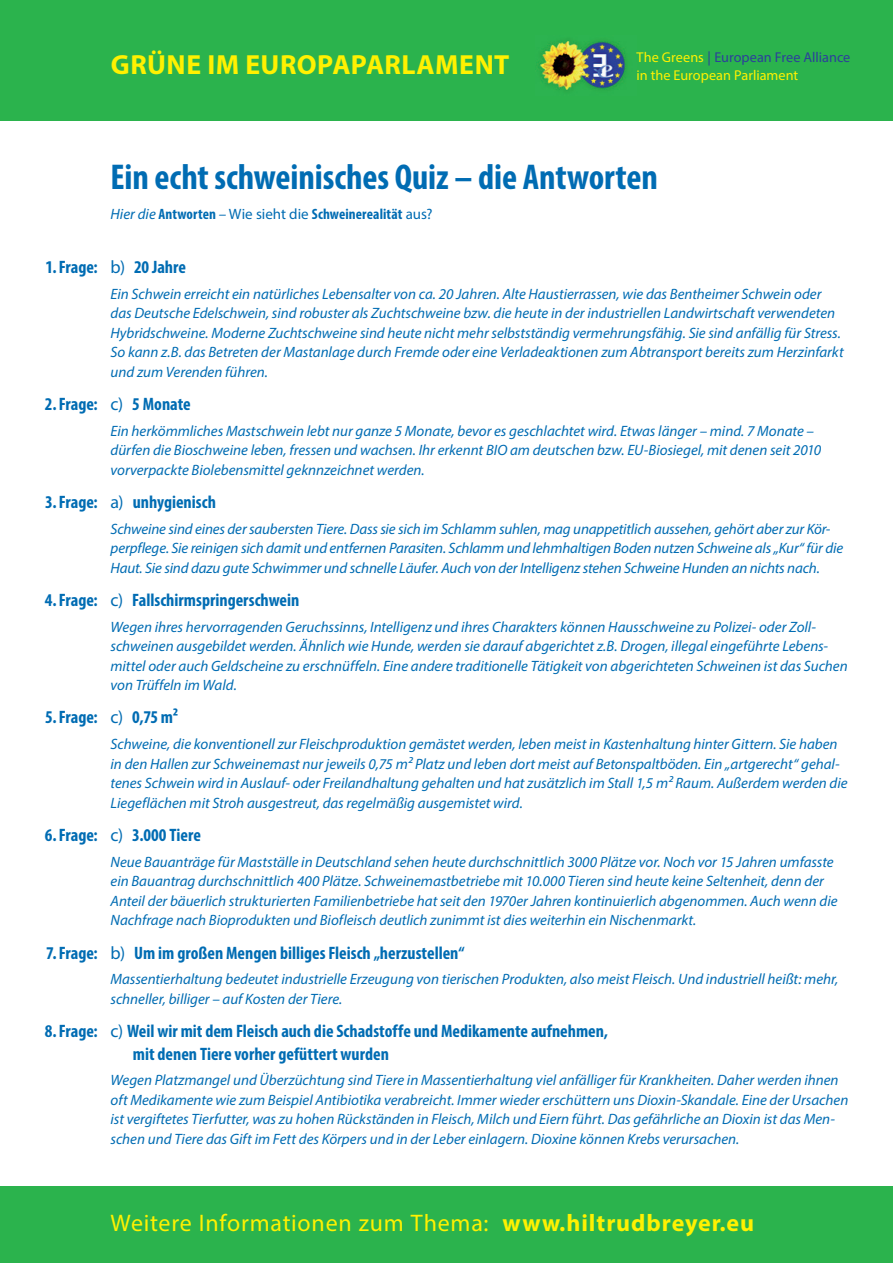
<style>
.page{position:relative;width:893px;height:1263px;background:#fff}
.page>*{position:absolute;margin:0;border:0;box-sizing:border-box;transform-origin:0 0}
.t1{font:700 condensed 36px "Myriad Pro";letter-spacing:-.005em;color:#006cb3}
.t2{font:700 27.75px "Myriad Pro";letter-spacing:.02em;color:#fff101}
.t3{font:24px "Myriad Pro";letter-spacing:.03em;color:#fff101}
.t4{font:700 condensed 18px/22.5px "Myriad Pro";color:#006cb3}
.t5{font:italic 15px/19.5px "Myriad Pro";color:#006cb3}
.t6{font:700 condensed 15px "Myriad Pro";letter-spacing:.005em;color:#006cb3}
.t7{font:14.25px/18px "Myriad Pro";color:#fff101}
.s1{color:#2c409a}
.s2{font-weight:400;font-style:italic;font-stretch:normal}
.s3{font-weight:400;font-stretch:normal}
.s4{font-weight:700}
</style>
<div class="page">
<div style="left:0;top:0;width:893px;height:121px;background:#2bb34d"></div>
<div style="left:0;top:1186px;width:893px;height:77px;background:#2bb34d"></div>
<img style="left:538px;top:40px;width:88px;height:51px">
<h2 class="t2" style="left:111px;top:47px;width:400px">GRÜNE IM EUROPAPARLAMENT</h2>
<p class="t7" style="left:636px;top:48px;width:215px">The Greens <span class="s1">| European Free Alliance </span>in the European Parliament</p>
<h1 class="t1" style="left:111px;top:154px;width:549px">Ein echt schweinisches Quiz – die Antworten</h1>
<p class="t6" style="left:111px;top:205px;width:323px"><span class="s2">Hier die</span> Antworten <span class="s2">–</span> <span class="s3">Wie sieht die</span> Schweinerealität <span class="s3">aus?</span></p>
<p class="t4" style="left:45px;top:255px;width:142px">1.Frage: <span class="s3">b)</span> 20 Jahre</p>
<p class="t5" style="left:111px;top:284px;width:735px">Ein Schwein erreicht ein natürliches Lebensalter von ca. 20 Jahren. Alte Haustierrassen, wie das Bentheimer Schwein oder das Deutsche Edelschwein, sind robuster als Zuchtschweine bzw. die heute in der industriellen Landwirtschaft verwendeten Hybridschweine. Moderne Zuchtschweine sind heute nicht mehr selbstständig vermehrungsfähig. Sie sind anfällig für Stress.<br>So kann z.B. das Betreten der Mastanlage durch Fremde oder eine Verladeaktionen zum Abtransport bereits zum Herzinfarkt und zum Verenden führen.</p>
<p class="t4" style="left:45px;top:392px;width:147px">2.Frage: <span class="s3">c)</span> 5 Monate</p>
<p class="t5" style="left:111px;top:421px;width:712px">Ein herkömmliches Mastschwein lebt nur ganze 5 Monate, bevor es geschlachtet wird. Etwas länger – mind. 7 Monate – dürfen die Bioschweine leben, fressen und wachsen. Ihr erkennt BIO am deutschen bzw. EU-Biosiegel, mit denen seit 2010 vorverpackte Biolebensmittel geknnzeichnet werden.</p>
<p class="t4" style="left:45px;top:490px;width:172px">3.Frage: <span class="s3">a)</span> unhygienisch</p>
<p class="t5" style="left:111px;top:519px;width:734px">Schweine sind eines der saubersten Tiere. Dass sie sich im Schlamm suhlen, mag unappetitlich aussehen, gehört aber zur Kör&shy;perpflege. Sie reinigen sich damit und entfernen Parasiten. Schlamm und lehmhaltigen Boden nutzen Schweine als „Kur“ für die<br>Haut. Sie sind dazu gute Schwimmer und schnelle Läufer. Auch von der Intelligenz stehen Schweine Hunden an nichts nach.</p>
<p class="t4" style="left:45px;top:588px;width:256px">4.Frage: <span class="s3">c)</span> Fallschirmspringerschwein</p>
<p class="t5" style="left:111px;top:617px;width:739px">Wegen ihres hervorragenden Geruchssinns, Intelligenz und ihres Charakters können Hausschweine zu Polizei- oder Zoll&shy;schweinen ausgebildet werden. Ähnlich wie Hunde, werden sie darauf abgerichtet z.B. Drogen, illegal eingeführte Lebens&shy;mittel oder auch Geldscheine zu erschnüffeln. Eine andere traditionelle Tätigkeit von abgerichteten Schweinen ist das Suchen von Trüffeln im Wald.</p>
<p class="t4" style="left:45px;top:706px;width:134px">5.Frage: <span class="s3">c)</span> 0,75 m²</p>
<p class="t5" style="left:111px;top:734px;width:738px">Schweine, die konventionell zur Fleischproduktion gemästet werden, leben meist in Kastenhaltung hinter Gittern. Sie haben in den Hallen zur Schweinemast nur jeweils 0,75 m² Platz und leben dort meist auf Betonspaltböden. Ein „artgerecht“ gehal&shy;tenes Schwein wird in Auslauf- oder Freilandhaltung gehalten und hat zusätzlich im Stall 1,5 m² Raum. Außerdem werden die Liegeflächen mit Stroh ausgestreut, das regelmäßig ausgemistet wird.</p>
<p class="t4" style="left:45px;top:823px;width:158px">6.Frage: <span class="s3">c)</span> 3.000 Tiere</p>
<p class="t5" style="left:111px;top:852px;width:729px">Neue Bauanträge für Mastställe in Deutschland sehen heute durchschnittlich 3000 Plätze vor. Noch vor 15 Jahren umfasste ein Bauantrag durchschnittlich 400 Plätze. Schweinemastbetriebe mit 10.000 Tieren sind heute keine Seltenheit, denn der Anteil der bäuerlich strukturierten Familienbetriebe hat seit den 1970er Jahren kontinuierlich abgenommen. Auch wenn die Nachfrage nach Bioprodukten und Biofleisch deutlich zunimmt ist dies weiterhin ein Nischenmarkt.</p>
<p class="t4" style="left:46px;top:941px;width:420px">7.Frage: <span class="s3">b)</span> Um im großen Mengen billiges Fleisch „herzustellen“</p>
<p class="t5" style="left:111px;top:969px;width:729px">Massentierhaltung bedeutet industrielle Erzeugung von tierischen Produkten, also meist Fleisch. Und industriell heißt: mehr, schneller, billiger – auf Kosten der Tiere.</p>
<p class="t4" style="left:133px;top:1019px;width:477px;text-indent:-88px">8.Frage: <span class="s3">c)</span> Weil wir mit dem Fleisch auch die Schadstoffe und Medikamente aufnehmen, mit denen Tiere vorher gefüttert wurden</p>
<p class="t5" style="left:111px;top:1070px;width:739px">Wegen Platzmangel und Überzüchtung sind Tiere in Massentierhaltung viel anfälliger für Krankheiten. Daher werden ihnen oft Medikamente wie zum Beispiel Antibiotika verabreicht. Immer wieder erschüttern uns Dioxin-Skandale. Eine der Ursachen ist vergiftetes Tierfutter, was zu hohen Rückständen in Fleisch, Milch und Eiern führt. Das gefährliche an Dioxin ist das Men&shy;schen und Tiere das Gift im Fett des Körpers und in der Leber einlagern. Dioxine können Krebs verursachen.</p>
<h3 class="t3" style="left:111px;top:1208px;width:645px">Weitere Informationen zum Thema: <span class="s4">www.hiltrudbreyer.eu</span></h3>
</div>
